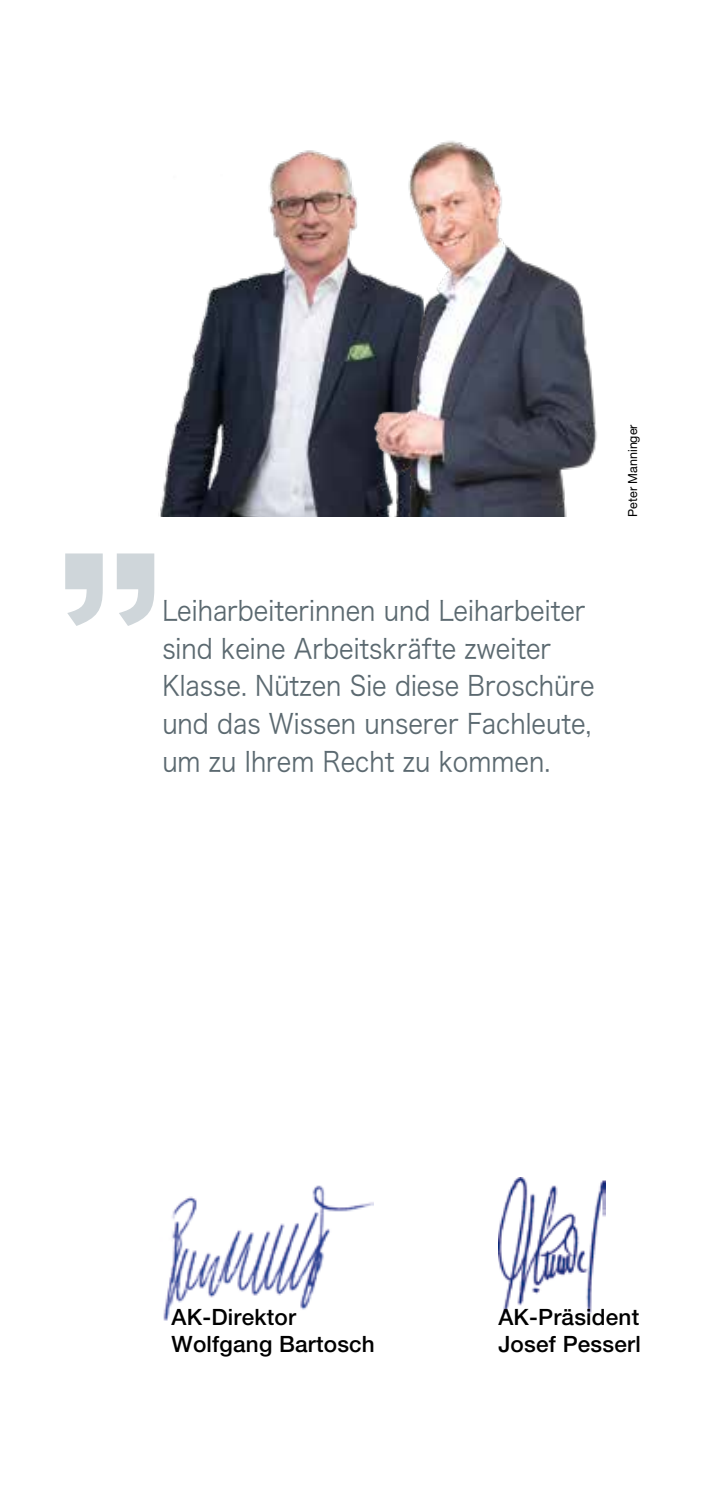
<style>
.page{position:relative;width:709px;height:1489px;background:#fff}
.page>*{position:absolute;margin:0;border:0;box-sizing:border-box;transform-origin:0 0}
.t1{font:27.5px/37.5px "Hira Kaku Pro W3";color:#5b6970;scale:.9 1}
.t2{font:500 22.5px "Helvetica Neue LT";letter-spacing:.01em;color:#000}
.t3{font:12.5px "Helvetica Neue";color:#000}
</style>
<div class="page">
<img style="left:160px;top:150px;width:209px;height:367px">
<img style="left:369px;top:140px;width:228px;height:377px">
<svg style="left:117px;top:553px;width:37px;height:73px"></svg>
<svg style="left:65px;top:553px;width:38px;height:73px"></svg>
<img style="left:163px;top:1185px;width:210px;height:136px">
<img style="left:498px;top:1177px;width:107px;height:136px">
<p class="t1" style="left:162px;top:590px;width:482px">Leiharbeiterinnen und Leiharbeiter sind keine Arbeitskräfte zweiter Klasse. Nützen Sie diese Broschüre und das Wissen unserer Fachleute, um zu Ihrem Recht zu kommen.</p>
<p class="t3" style="left:625px;top:517px;width:94px;rotate:-90deg">Peter Manninger</p>
<p class="t2" style="left:171px;top:1303px;width:126px">AK-Direktor</p>
<p class="t2" style="left:498px;top:1303px;width:142px">AK-Präsident</p>
<p class="t2" style="left:171px;top:1330px;width:205px">Wolfgang Bartosch</p>
<p class="t2" style="left:498px;top:1330px;width:144px">Josef Pesserl</p>
</div>
